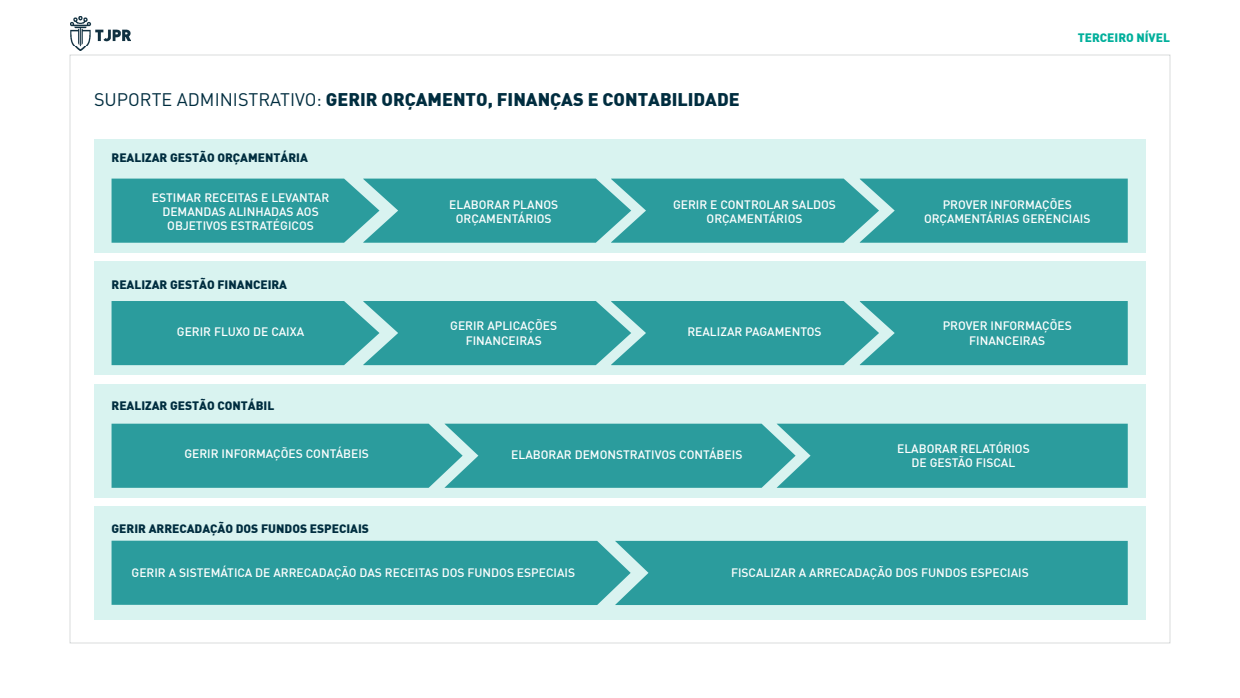
<style>
.page{position:relative;width:1240px;height:698px;background:#fff}
.page>*{position:absolute;margin:0;border:0;box-sizing:border-box;transform-origin:0 0}
.t1{font:900 18px "DIN";color:#002d3f}
.t2{font:500 12px/14.4px "DIN";color:#fff;text-align:center}
.t3{font:900 12px "DIN";color:#002d3f}
.t4{font:900 12px "DIN";color:#00af9b}
.s1{font-family:"DIN Pro";font-weight:400}
</style>
<div class="page">
<img style="left:70px;top:16px;width:61px;height:34px">
<div style="left:94px;top:139px;width:1052px;height:113px;background:#d9f3f0"></div>
<div style="left:94px;top:262px;width:1052px;height:113px;background:#d9f3f0"></div>
<div style="left:94px;top:384px;width:1052px;height:113px;background:#d9f3f0"></div>
<div style="left:94px;top:506px;width:1052px;height:114px;background:#d9f3f0"></div>
<div style="left:112px;top:541px;width:1016px;height:64px;background:#2b9c9d"></div>
<div style="left:112px;top:424px;width:1016px;height:64px;background:#2b9c9d"></div>
<div style="left:112px;top:301px;width:1016px;height:64px;background:#2b9c9d"></div>
<div style="left:112px;top:179px;width:1016px;height:64px;background:#2b9c9d"></div>
<h1 class="t1" style="left:94px;top:87px;width:647px"><span class="s1">SUPORTE ADMINISTRATIVO:</span> GERIR ORÇAMENTO, FINANÇAS E CONTABILIDADE</h1>
<p class="t3" style="left:112px;top:150px;width:198px">REALIZAR GESTÃO ORÇAMENTÁRIA</p>
<p class="t2" style="left:152px;top:190px;width:179px">ESTIMAR RECEITAS E LEVANTAR<br>DEMANDAS ALINHADAS AOS<br>OBJETIVOS ESTRATÉGICOS</p>
<p class="t3" style="left:112px;top:276px;width:177px">REALIZAR GESTÃO FINANCEIRA</p>
<p class="t2" style="left:177px;top:324px;width:129px">GERIR FLUXO DE CAIXA</p>
<p class="t3" style="left:112px;top:398px;width:164px">REALIZAR GESTÃO CONTÁBIL</p>
<p class="t2" style="left:449px;top:197px;width:110px">ELABORAR PLANOS<br>ORÇAMENTÁRIOS</p>
<p class="t2" style="left:450px;top:318px;width:109px">GERIR APLICAÇÕES<br>FINANCEIRAS</p>
<p class="t2" style="left:673px;top:197px;width:164px">GERIR E CONTROLAR SALDOS<br>ORÇAMENTÁRIOS</p>
<p class="t2" style="left:687px;top:324px;width:136px">REALIZAR PAGAMENTOS</p>
<p class="t4" style="left:1078px;top:29px;width:94px">TERCEIRO NÍVEL</p>
<p class="t2" style="left:924px;top:197px;width:168px">PROVER INFORMAÇÕES<br>ORÇAMENTÁRIAS GERENCIAIS</p>
<p class="t2" style="left:943px;top:318px;width:131px">PROVER INFORMAÇÕES<br>FINANCEIRAS</p>
<p class="t2" style="left:184px;top:446px;width:186px">GERIR INFORMAÇÕES CONTÁBEIS</p>
<p class="t2" style="left:511px;top:447px;width:233px">ELABORAR DEMONSTRATIVOS CONTÁBEIS</p>
<p class="t2" style="left:897px;top:441px;width:134px">ELABORAR RELATÓRIOS<br>DE GESTÃO FISCAL</p>
<p class="t3" style="left:112px;top:521px;width:259px">GERIR ARRECADAÇÃO DOS FUNDOS ESPECIAIS</p>
<p class="t2" style="left:132px;top:565px;width:445px">GERIR A SISTEMÁTICA DE ARRECADAÇÃO DAS RECEITAS DOS FUNDOS ESPECIAIS</p>
<p class="t2" style="left:731px;top:565px;width:299px">FISCALIZAR A ARRECADAÇÃO DOS FUNDOS ESPECIAIS</p>
</div>
